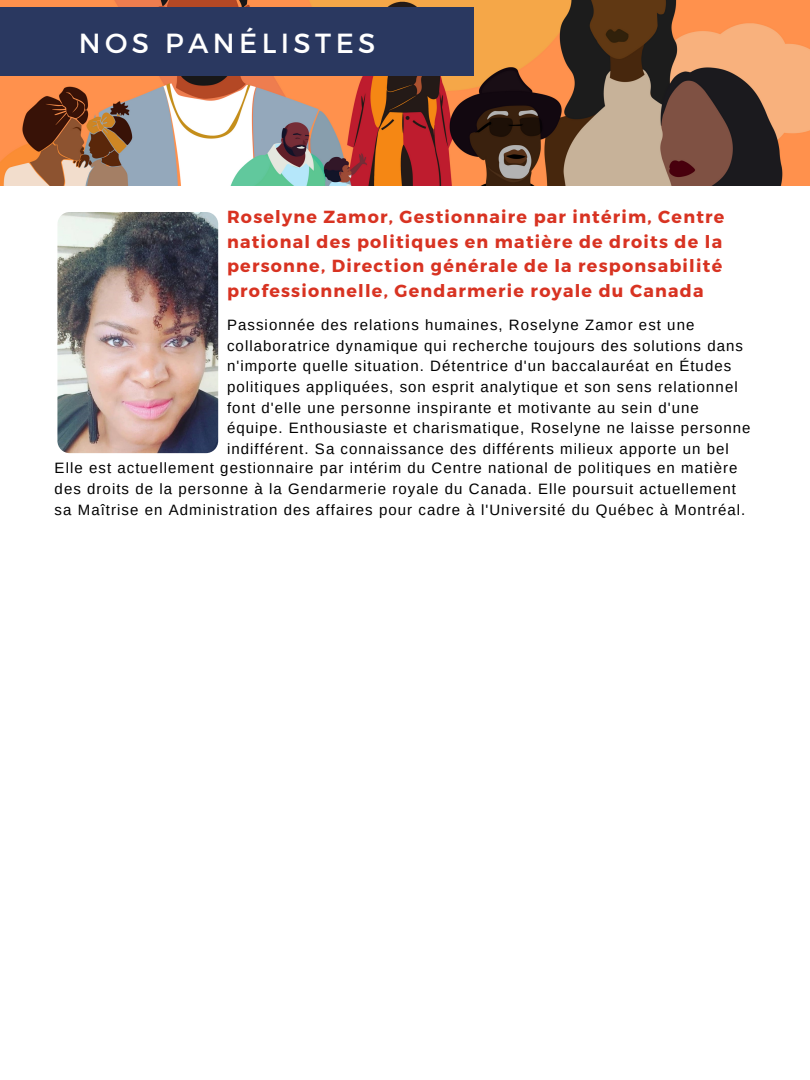
<style>
.page{position:relative;width:810px;height:1080px;background:#fff}
.page>*{position:absolute;margin:0;border:0;box-sizing:border-box;transform-origin:0 0}
.t1{font:27.62px "Montserrat";letter-spacing:.16em;color:#fff}
.t2{font:700 17.5px/24.4px "Montserrat";letter-spacing:.07em;color:#d83322}
.t3{font:15px/20.6px "Arimo";letter-spacing:.07em;color:#000}
</style>
<div class="page">
<img style="left:0;top:0;width:810px;height:185px">
<div style="left:0;top:8px;width:474px;height:67px;background:#2a3860"></div>
<img style="left:57px;top:212px;width:161px;height:241px;border-radius:12px">
<h1 class="t1" style="left:79px;top:25px;width:298px">NOS PANÉLISTES</h1>
<p class="t2" style="left:227px;top:204px;width:499px">Roselyne Zamor, Gestionnaire par intérim, Centre national des politiques en matière de droits de la personne, Direction générale de la responsabilité professionnelle, Gendarmerie royale du Canada</p>
<p class="t3" style="left:227px;top:315px;width:525px">Passionnée des relations humaines, Roselyne Zamor est une collaboratrice dynamique qui recherche toujours des solutions dans n'importe quelle situation. Détentrice d'un baccalauréat en Études politiques appliquées, son esprit analytique et son sens relationnel font d'elle une personne inspirante et motivante au sein d'une équipe. Enthousiaste et charismatique, Roselyne ne laisse personne indifférent. Sa connaissance des différents milieux apporte un bel</p>
<p class="t3" style="left:55px;top:458px;width:692px">Elle est actuellement gestionnaire par intérim du Centre national de politiques en matière des droits de la personne à la Gendarmerie royale du Canada. Elle poursuit actuellement sa Maîtrise en Administration des affaires pour cadre à l'Université du Québec à Montréal.</p>
</div>
